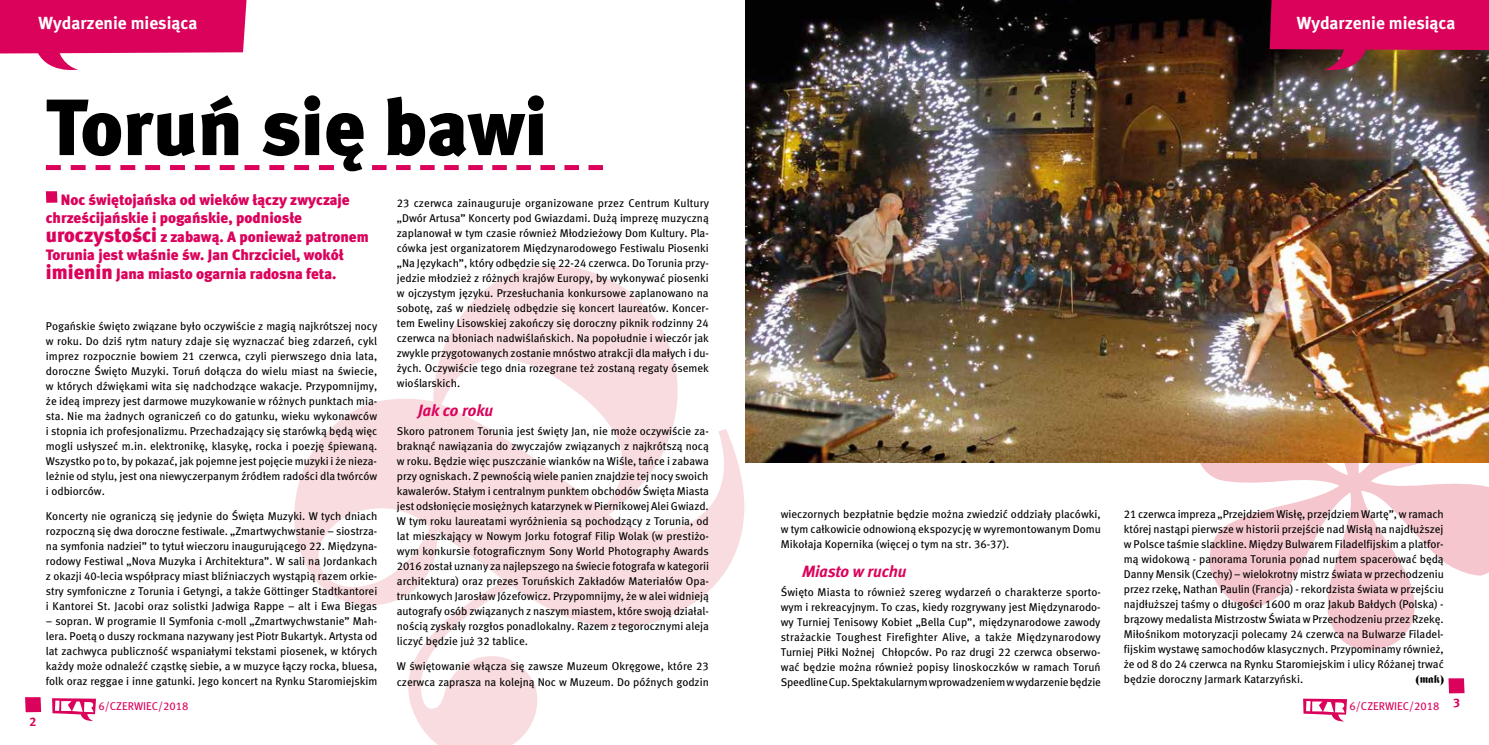
<style>
.page{position:relative;width:1489px;height:745px;background:#fff}
.page>*{position:absolute;margin:0;border:0;box-sizing:border-box;transform-origin:0 0}
.t1{font:79.5px "Meta Black CELF";letter-spacing:-.005em;color:#000}
.t2{font:17.5px "Meta Bold CELF";color:#fff}
.t3{font:italic 16.25px "Meta Bold CELF";color:#db025b}
.t4{font:15px/18.5px "Meta Black CELF";color:#db025b}
.t5{font:12.5px "Meta Bold CELF";color:#db025b}
.t6{font:11.25px/15px "Meta Book CELF";color:#000;text-align:justify}
.t7{font:11.25px "Meta Book CELF";color:#db025b}
.t8{font:11.25px "Frankenstein";color:#000}
.s1{font-size:20px}
</style>
<div class="page">
<svg style="left:294px;top:266px;width:449px;height:478px"></svg>
<svg style="left:52px;top:698px;width:44px;height:23px"></svg>
<svg style="left:46px;top:191px;width:11px;height:12px"></svg>
<svg style="left:25px;top:697px;width:16px;height:14px"></svg>
<svg style="left:46px;top:165px;width:288px;height:5px"></svg>
<svg style="left:372px;top:165px;width:231px;height:5px"></svg>
<svg style="left:0;top:0;width:246px;height:70px"></svg>
<svg style="left:1303px;top:698px;width:43px;height:24px"></svg>
<svg style="left:1190px;top:462px;width:298px;height:188px"></svg>
<img style="left:745px;top:0;width:743px;height:462px">
<svg style="left:1448px;top:678px;width:16px;height:15px"></svg>
<svg style="left:743px;top:264px;width:4px;height:259px"></svg>
<svg style="left:1269px;top:0;width:220px;height:75px;background:#aa1347"></svg>
<h2 class="t2" style="left:39px;top:12px;width:160px">Wydarzenie miesiąca</h2>
<h1 class="t1" style="left:46px;top:79px;width:503px">Toruń się bawi</h1>
<p class="t5" style="left:30px;top:713px;width:9px">2</p>
<h3 class="t4" style="left:46px;top:190px;width:324px;text-indent:15px">Noc świętojańska od wieków łączy zwyczaje chrześcijańskie i pogańskie, podniosłe <span class="s1">uroczystości</span> z zabawą. A ponieważ patronem Torunia jest właśnie św. Jan Chrzciciel, wokół <span class="s1">imienin</span> Jana miasto ogarnia radosna feta.</h3>
<p class="t6" style="left:46px;top:318px;width:333px">Pogańskie święto związane było oczywiście z magią najkrótszej nocy w roku. Do dziś rytm natury zdaje się wyznaczać bieg zdarzeń, cykl imprez rozpocznie bowiem 21 czerwca, czyli pierwszego dnia lata, doroczne Święto Muzyki. Toruń dołącza do wielu miast na świecie, w których dźwiękami wita się nadchodzące wakacje. Przypomnijmy, że ideą imprezy jest darmowe muzykowanie w różnych punktach mia&shy;sta. Nie ma żadnych ograniczeń co do gatunku, wieku wykonawców i stopnia ich profesjonalizmu. Przechadzający się starówką będą więc mogli usłyszeć m.in. elektronikę, klasykę, rocka i poezję śpiewaną.<br>Wszystko po to, by pokazać, jak pojemne jest pojęcie muzyki i że nieza&shy;leżnie od stylu, jest ona niewyczerpanym źródłem radości dla twórców i odbiorców.</p>
<p class="t6" style="left:46px;top:508px;width:333px">Koncerty nie ograniczą się jedynie do Święta Muzyki. W tych dniach rozpoczną się dwa doroczne festiwale. „Zmartwychwstanie – siostrza&shy;na symfonia nadziei” to tytuł wieczoru inaugurującego 22. Międzyna&shy;rodowy Festiwal „Nova Muzyka i Architektura”. W sali na Jordankach z okazji 40-lecia współpracy miast bliźniaczych wystąpią razem orkie&shy;stry symfoniczne z Torunia i Getyngi, a także Göttinger Stadtkantorei i Kantorei St. Jacobi oraz solistki Jadwiga Rappe – alt i Ewa Biegas</p>
<p class="t6" style="left:46px;top:613px;width:333px">– sopran. W programie II Symfonia c-moll „Zmartwychwstanie” Mah&shy;lera. Poetą o duszy rockmana nazywany jest Piotr Bukartyk. Artysta od lat zachwyca publiczność wspaniałymi tekstami piosenek, w których każdy może odnaleźć cząstkę siebie, a w muzyce łączy rocka, bluesa, folk oraz reggae i inne gatunki. Jego koncert na Rynku Staromiejskim</p>
<p class="t7" style="left:98px;top:698px;width:91px">6/CZERWIEC/2018</p>
<p class="t6" style="left:397px;top:195px;width:313px">23 czerwca zainauguruje organizowane przez Centrum Kultury „Dwór Artusa” Koncerty pod Gwiazdami. Dużą imprezę muzyczną zaplanował w tym czasie również Młodzieżowy Dom Kultury. Pla&shy;cówka jest organizatorem Międzynarodowego Festiwalu Piosenki „Na Językach”, który odbędzie się 22-24 czerwca. Do Torunia przy&shy;jedzie młodzież z różnych krajów Europy, by wykonywać piosenki w ojczystym języku. Przesłuchania konkursowe zaplanowano na sobotę, zaś w niedzielę odbędzie się koncert laureatów. Koncer&shy;tem Eweliny Lisowskiej zakończy się doroczny piknik rodzinny 24 czerwca na błoniach nadwiślańskich. Na popołudnie i wieczór jak zwykle przygotowanych zostanie mnóstwo atrakcji dla małych i du&shy;żych. Oczywiście tego dnia rozegrane też zostaną regaty ósemek wioślarskich.</p>
<h3 class="t3" style="left:418px;top:400px;width:77px">Jak co roku</h3>
<p class="t6" style="left:397px;top:423px;width:314px">Skoro patronem Torunia jest święty Jan, nie może oczywiście za&shy;braknąć nawiązania do zwyczajów związanych z najkrótszą nocą w roku. Będzie więc puszczanie wianków na Wiśle, tańce i zabawa przy ogniskach. Z pewnością wiele panien znajdzie tej nocy swoich kawalerów. Stałym i centralnym punktem obchodów Święta Miasta jest odsłonięcie mosiężnych katarzynek w Piernikowej Alei Gwiazd.<br>W tym roku laureatami wyróżnienia są pochodzący z Torunia, od lat mieszkający w Nowym Jorku fotograf Filip Wolak (w prestiżo&shy;wym konkursie fotograficznym Sony World Photography Awards 2016 został uznany za najlepszego na świecie fotografa w kategorii architektura) oraz prezes Toruńskich Zakładów Materiałów Opa&shy;trunkowych Jarosław Józefowicz. Przypomnijmy, że w alei widnieją autografy osób związanych z naszym miastem, które swoją działal&shy;nością zyskały rozgłos ponadlokalny. Razem z tegorocznymi aleja liczyć będzie już 32 tablice.</p>
<p class="t6" style="left:397px;top:658px;width:313px">W świętowanie włącza się zawsze Muzeum Okręgowe, które 23 czerwca zaprasza na kolejną Noc w Muzeum. Do późnych godzin</p>
<h2 class="t2" style="left:1296px;top:12px;width:160px">Wydarzenie miesiąca</h2>
<p class="t6" style="left:780px;top:506px;width:321px">wieczornych bezpłatnie będzie można zwiedzić oddziały placówki, w tym całkowicie odnowioną ekspozycję w wyremontowanym Domu Mikołaja Kopernika (więcej o tym na str. 36-37).</p>
<h3 class="t3" style="left:802px;top:561px;width:106px">Miasto w ruchu</h3>
<p class="t6" style="left:780px;top:584px;width:322px">Święto Miasta to również szereg wydarzeń o charakterze sporto&shy;wym i rekreacyjnym. To czas, kiedy rozgrywany jest Międzynarodo&shy;wy Turniej Tenisowy Kobiet „Bella Cup”, międzynarodowe zawody strażackie Toughest Firefighter Alive, a także Międzynarodowy Turniej Piłki Nożnej Chłopców. Po raz drugi 22 czerwca obserwo&shy;wać będzie można również popisy linoskoczków w ramach Toruń Speedline Cup. Spektakularnym wprowadzeniem w wydarzenie będzie</p>
<p class="t6" style="left:1123px;top:506px;width:321px">21 czerwca impreza „Przejdziem Wisłę, przejdziem Wartę”, w ramach której nastąpi pierwsze w historii przejście nad Wisłą na najdłuższej w Polsce taśmie slackline. Między Bulwarem Filadelfijskim a platfor&shy;mą widokową - panorama Torunia ponad nurtem spacerować będą Danny Mensik (Czechy) – wielokrotny mistrz świata w przechodzeniu przez rzekę, Nathan Paulin (Francja) - rekordzista świata w przejściu najdłuższej taśmy o długości 1600 m oraz Jakub Bałdych (Polska) - brązowy medalista Mistrzostw Świata w Przechodzeniu przez Rzekę.<br>Miłośnikom motoryzacji polecamy 24 czerwca na Bulwarze Filadel&shy;fijskim wystawę samochodów klasycznych. Przypominamy również, że od 8 do 24 czerwca na Rynku Staromiejskim i ulicy Różanej trwać będzie doroczny Jarmark Katarzyński.</p>
<p class="t8" style="left:1415px;top:672px;width:29px">(mak)</p>
<p class="t7" style="left:1349px;top:699px;width:112px">6/CZERWIEC/2018 <sup>3</sup></p>
</div>
